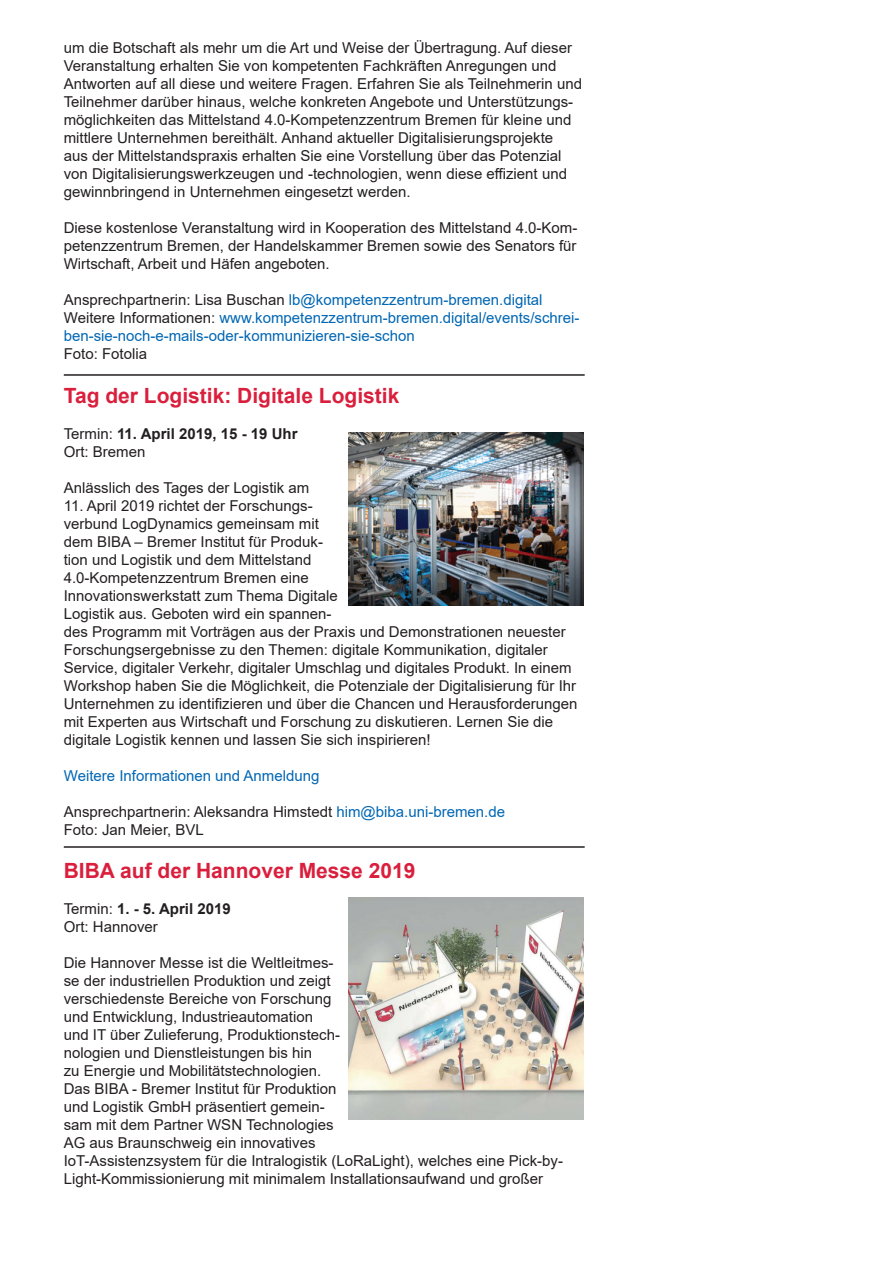
<style>
.page{position:relative;width:893px;height:1263px;background:#fff}
.page>*{position:absolute;margin:0;border:0;box-sizing:border-box;transform-origin:0 0}
.t1{font:700 21px "Arial";color:#da1f3d}
.t2{font:15px/18px "Arial";color:#231f20}
.t3{font:15px/18px "Arial";color:#0166b3}
.t4{font:700 15px/18px "Arial";color:#231f20}
.s1{color:#231f20}
.s2{font-weight:400}
.s3{color:#0166b3}
.s4{font-weight:700}
</style>
<div class="page">
<hr style="left:64px;top:374px;width:521px;height:2px;background:#231f20">
<img style="left:349px;top:433px;width:234px;height:173px">
<img style="left:349px;top:897px;width:234px;height:223px">
<hr style="left:64px;top:846px;width:521px;height:2px;background:#231f20">
<p class="t2" style="left:64px;top:39px;width:520px">um die Botschaft als mehr um die Art und Weise der Übertragung. Auf dieser Veranstaltung erhalten Sie von kompetenten Fachkräften Anregungen und Antworten auf all diese und weitere Fragen. Erfahren Sie als Teilnehmerin und Teilnehmer darüber hinaus, welche konkreten Angebote und Unterstützungs&shy;möglichkeiten das Mittelstand 4.0-Kompetenzzentrum Bremen für kleine und mittlere Unternehmen bereithält. Anhand aktueller Digitalisierungsprojekte<br>aus der Mittelstandspraxis erhalten Sie eine Vorstellung über das Potenzial von Digitalisierungswerkzeugen und -technologien, wenn diese effizient und gewinnbringend in Unternehmen eingesetzt werden.</p>
<p class="t2" style="left:64px;top:219px;width:515px;text-align:justify">Diese kostenlose Veranstaltung wird in Kooperation des Mittelstand 4.0-Kom&shy;petenzzentrum Bremen, der Handelskammer Bremen sowie des Senators für Wirtschaft, Arbeit und Häfen angeboten.</p>
<p class="t3" style="left:64px;top:291px;width:517px"><span class="s1">Ansprechpartnerin: Lisa Buschan</span> lb@kompetenzzentrum-bremen.digital<br><span class="s1">Weitere Informationen:</span> www.kompetenzzentrum-bremen.digital/events/schrei&shy;ben-sie-noch-e-mails-oder-kommunizieren-sie-schon</p>
<p class="t2" style="left:64px;top:345px;width:85px">Foto: Fotolia</p>
<h1 class="t1" style="left:64px;top:380px;width:337px">Tag der Logistik: Digitale Logistik</h1>
<p class="t4" style="left:64px;top:425px;width:235px"><span class="s2">Termin:</span> 11. April 2019, 15 - 19 Uhr<br><span class="s2">Ort: Bremen</span></p>
<p class="t2" style="left:64px;top:478px;width:247px">Anlässlich des Tages der Logistik am</p>
<p class="t2" style="left:64px;top:496px;width:515px">11. April 2019 richtet der Forschungs-<br>verbund LogDynamics gemeinsam mit<br>dem BIBA – Bremer Institut für Produk-<br>tion und Logistik und dem Mittelstand<br>4.0-Kompetenzzentrum Bremen eine<br>Innovationswerkstatt zum Thema Digitale<br>Logistik aus. Geboten wird ein spannen-<br>des Programm mit Vorträgen aus der Praxis und Demonstrationen neuester Forschungsergebnisse zu den Themen: digitale Kommunikation, digitaler Service, digitaler Verkehr, digitaler Umschlag und digitales Produkt. In einem Workshop haben Sie die Möglichkeit, die Potenziale der Digitalisierung für Ihr Unternehmen zu identifizieren und über die Chancen und Herausforderungen mit Experten aus Wirtschaft und Forschung zu diskutieren. Lernen Sie die digitale Logistik kennen und lassen Sie sich inspirieren!</p>
<p class="t3" style="left:64px;top:766px;width:257px">Weitere Informationen und Anmeldung</p>
<p class="t2" style="left:64px;top:802px;width:443px">Ansprechpartnerin: Aleksandra Himstedt <span class="s3">him@biba.uni-bremen.de<br></span>Foto: Jan Meier, BVL</p>
<h1 class="t1" style="left:64px;top:856px;width:353px">BIBA auf der Hannover Messe 2019</h1>
<p class="t2" style="left:64px;top:899px;width:168px">Termin: <span class="s4">1. - 5. April 2019<br></span>Ort: Hannover</p>
<p class="t2" style="left:64px;top:953px;width:501px">Die Hannover Messe ist die Weltleitmes-<br>se der industriellen Produktion und zeigt<br>verschiedenste Bereiche von Forschung<br>und Entwicklung, Industrieautomation<br>und IT über Zulieferung, Produktionstech-<br>nologien und Dienstleistungen bis hin<br>zu Energie und Mobilitätstechnologien.<br>Das BIBA - Bremer Institut für Produktion<br>und Logistik GmbH präsentiert gemein-<br>sam mit dem Partner WSN Technologies<br>AG aus Braunschweig ein innovatives<br>IoT-Assistenzsystem für die Intralogistik (LoRaLight), welches eine Pick-by-Light-Kommissionierung mit minimalem Installationsaufwand und großer</p>
</div>
